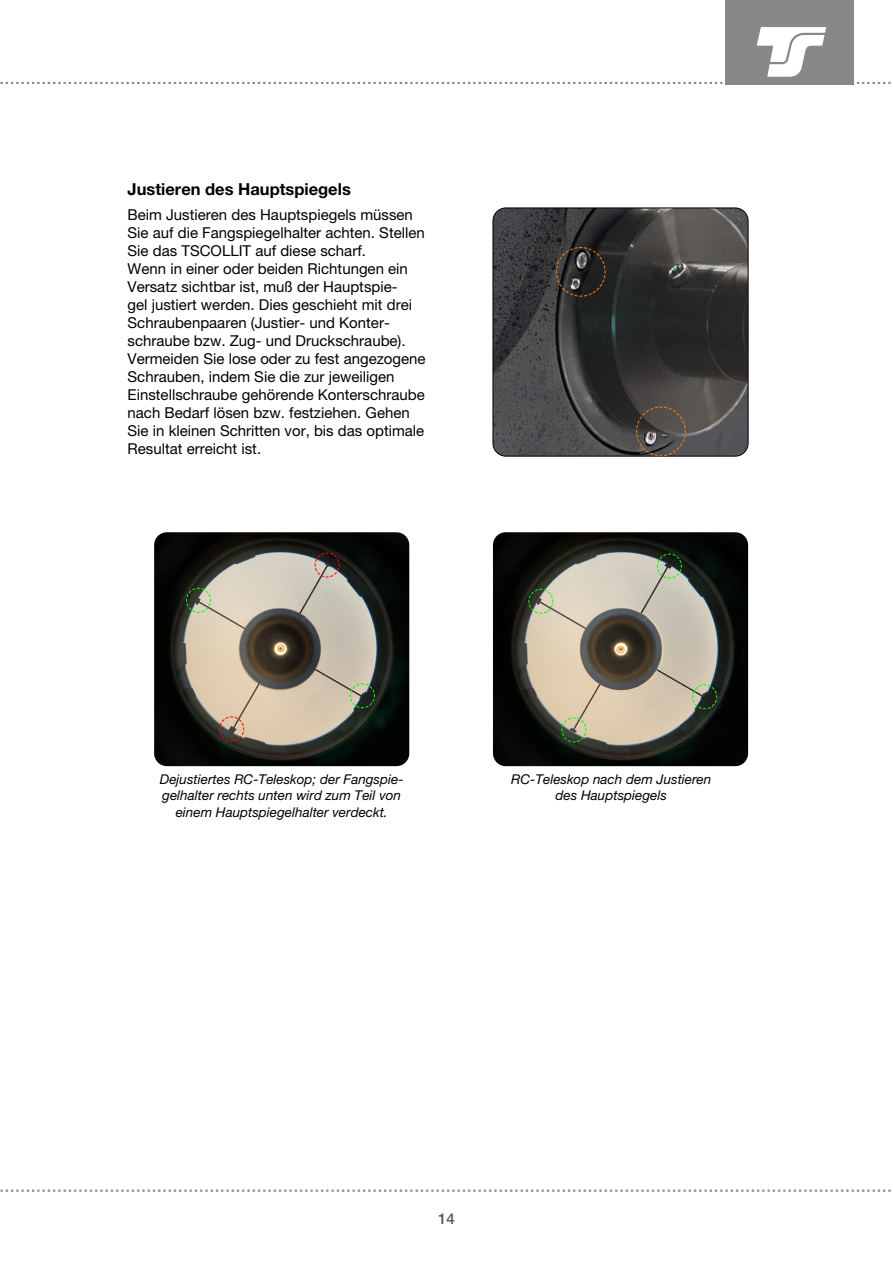
<style>
.page{position:relative;width:893px;height:1263px;background:#fff}
.page>*{position:absolute;margin:0;border:0;box-sizing:border-box;transform-origin:0 0}
.t1{font:700 16.5px "Helvetica Neue LT Pro";color:#000}
.t2{font:15px/18px "Helvetica Neue LT Pro";color:#000}
.t3{font:500 15px "Helvetica Neue LT Pro";color:#58585a}
.t4{font:italic 13.5px/16.2px "Helvetica Neue LT Pro";color:#000;text-align:center}
</style>
<div class="page">
<div style="left:725px;top:0;width:129px;height:84px;background:#87888a"></div>
<svg style="left:0;top:1189px;width:891px;height:3px"></svg>
<svg style="left:0;top:27px;width:891px;height:57px"></svg>
<img style="left:154px;top:532px;width:255px;height:234px">
<img style="left:264px;top:631px;width:34px;height:34px;border-radius:17px">
<svg style="left:314px;top:552px;width:26px;height:26px"></svg>
<svg style="left:349px;top:683px;width:26px;height:26px"></svg>
<svg style="left:219px;top:716px;width:26px;height:26px"></svg>
<svg style="left:186px;top:587px;width:25px;height:26px"></svg>
<img style="left:493px;top:532px;width:255px;height:234px">
<svg style="left:656px;top:553px;width:26px;height:26px"></svg>
<svg style="left:692px;top:684px;width:26px;height:26px"></svg>
<svg style="left:561px;top:717px;width:26px;height:26px"></svg>
<svg style="left:528px;top:588px;width:26px;height:26px"></svg>
<img style="left:603px;top:633px;width:34px;height:34px;border-radius:17px">
<img style="left:493px;top:208px;width:255px;height:248px">
<div style="left:493px;top:208px;width:255px;height:248px;border:1px solid #000;border-radius:13px"></div>
<svg style="left:556px;top:247px;width:50px;height:50px;background:#37322d"></svg>
<svg style="left:636px;top:406px;width:50px;height:51px;background:#56504a"></svg>
<p class="t1" style="left:128px;top:179px;width:225px">Justieren des Hauptspiegels</p>
<p class="t2" style="left:128px;top:206px;width:300px">Beim Justieren des Hauptspiegels müssen Sie auf die Fangspiegelhalter achten. Stellen Sie das TSCOLLIT auf diese scharf.<br>Wenn in einer oder beiden Richtungen ein Versatz sichtbar ist, muß der Hauptspie-<br>gel justiert werden. Dies geschieht mit drei Schraubenpaaren (Justier- und Konter&shy;schraube bzw. Zug- und Druckschraube).<br>Vermeiden Sie lose oder zu fest angezogene Schrauben, indem Sie die zur jeweiligen Einstellschraube gehörende Konterschraube nach Bedarf lösen bzw. festziehen. Gehen Sie in kleinen Schritten vor, bis das optimale Resultat erreicht ist.</p>
<p class="t4" style="left:160px;top:771px;width:245px">Dejustiertes RC-Teleskop; der Fangspie&shy;gelhalter rechts unten wird zum Teil von einem Hauptspiegelhalter verdeckt.</p>
<p class="t4" style="left:511px;top:771px;width:202px">RC-Teleskop nach dem Justieren des Hauptspiegels</p>
<p class="t3" style="left:438px;top:1209px;width:18px">14</p>
</div>
